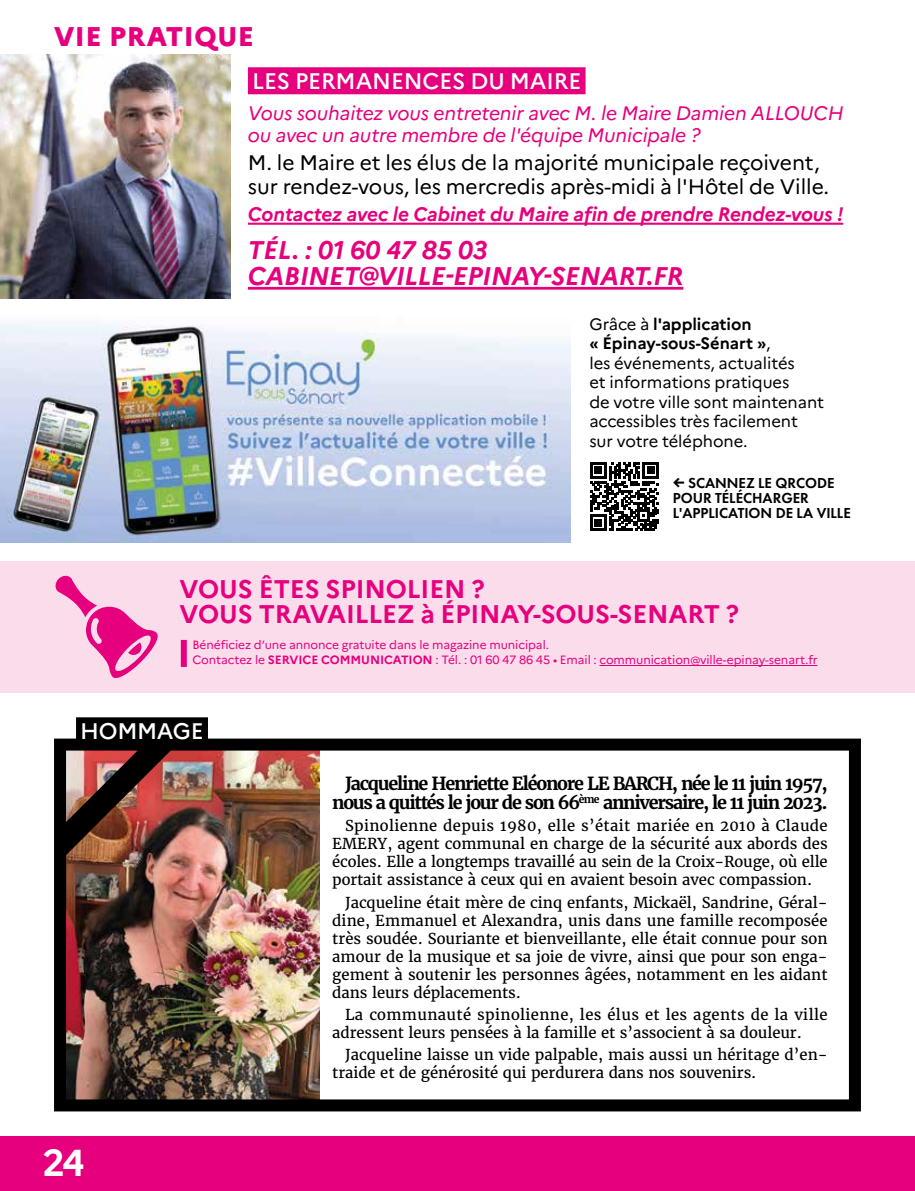
<style>
.page{position:relative;width:915px;height:1191px;background:#fff}
.page>*{position:absolute;margin:0;border:0;box-sizing:border-box;transform-origin:0 0}
.t1{font:700 37.5px "Marianne";color:#fff}
.t2{font:800 27px "Marianne";letter-spacing:.02em;color:#e6007d}
.t3{font:700 25.5px/25.5px "Marianne";letter-spacing:-.005em;color:#e6007d}
.t4{font:italic 700 25.5px/25.5px "Marianne";letter-spacing:-.005em;color:#e6007d}
.t5{font:500 22.5px "Marianne";letter-spacing:-.005em;color:#fff}
.t6{font:21px/24px "Marianne";letter-spacing:-.005em;color:#000}
.t7{font:italic 19.5px/22.5px "Marianne";letter-spacing:-.005em;color:#e6007d}
.t8{font:italic 700 19.5px "Marianne";letter-spacing:-.005em;color:#e6007d}
.t9{font:700 18px/19.5px "Merriweather";letter-spacing:-.07em;color:#000;text-align:right}
.t10{font:16.5px/19.5px "Marianne";letter-spacing:-.005em;color:#000}
.t11{font:15px/18px "Merriweather";letter-spacing:-.005em;color:#000;text-align:justify}
.t12{font:600 15px/15px "Futura PT";color:#000}
.t13{font:12px/15px "Marianne";letter-spacing:-.005em;color:#e6007d}
.s1{font-weight:700}
.s2{font-family:"Marianne";font-weight:800}
</style>
<div class="page">
<div style="left:0;top:1137px;width:914px;height:54px;background:#e6007d"></div>
<div style="left:0;top:562px;width:914px;height:131px;background:#fadceb"></div>
<div style="left:181px;top:640px;width:6px;height:27px;background:#e6007d"></div>
<hr style="left:599px;top:665px;width:218px;height:1px;background:#e6007d">
<svg style="left:55px;top:575px;width:103px;height:103px"></svg>
<img style="left:0;top:54px;width:230px;height:244px">
<img style="left:0;top:323px;width:570px;height:219px">
<svg style="left:590px;top:462px;width:68px;height:69px"></svg>
<img style="left:67px;top:751px;width:252px;height:347px">
<div style="left:54px;top:738px;width:806px;height:373px;border:12px solid #000"></div>
<img style="left:61px;top:740px;width:116px;height:119px">
<div style="left:76px;top:717px;width:132px;height:27px;background:#000"></div>
<div style="left:248px;top:67px;width:337px;height:27px;background:#e6007d"></div>
<hr style="left:248px;top:223px;width:595px;height:2px;background:#e6007d">
<hr style="left:248px;top:287px;width:435px;height:3px;background:#e6007d">
<h2 class="t2" style="left:54px;top:19px;width:201px">VIE PRATIQUE</h2>
<h3 class="t5" style="left:252px;top:67px;width:330px">LES PERMANENCES DU MAIRE</h3>
<h3 class="t7" style="left:248px;top:100px;width:597px">Vous souhaitez vous entretenir avec M. le Maire Damien ALLOUCH ou avec un autre membre de l'équipe Municipale ?</h3>
<h3 class="t6" style="left:248px;top:151px;width:582px">M. le Maire et les élus de la majorité municipale reçoivent, sur rendez-vous, les mercredis après-midi à l'Hôtel de Ville.</h3>
<h3 class="t8" style="left:248px;top:199px;width:597px">Contactez avec le Cabinet du Maire afin de prendre Rendez-vous !</h3>
<h3 class="t4" style="left:248px;top:235px;width:437px">TÉL. : 01 60 47 85 03<br>CABINET@VILLE-EPINAY-SENART.FR</h3>
<p class="t10" style="left:589px;top:314px;width:236px">Grâce à <span class="s1">l'application<br>« Épinay-sous-Sénart »</span>,<br>les événements, actualités<br>et informations pratiques<br>de votre ville sont maintenant accessibles très facilement sur votre téléphone.</p>
<p class="t12" style="left:672px;top:475px;width:179px"><span class="s2">←</span> SCANNEZ LE QRCODE<br>POUR TÉLÉCHARGER<br>L'APPLICATION DE LA VILLE</p>
<h3 class="t3" style="left:179px;top:576px;width:560px">VOUS ÊTES SPINOLIEN ?<br>VOUS TRAVAILLEZ à ÉPINAY-SOUS-SENART ?</h3>
<p class="t13" style="left:192px;top:637px;width:626px">Bénéficiez d’une annonce gratuite dans le magazine municipal.<br>Contactez le <span class="s1">SERVICE COMMUNICATION</span> : Tél. : 01 60 47 86 45 • Email : communication@ville-epinay-senart.fr</p>
<h3 class="t5" style="left:80px;top:717px;width:125px">HOMMAGE</h3>
<h1 class="t1" style="left:43px;top:1139px;width:44px">24</h1>
<p class="t9" style="left:332px;top:773px;width:496px">Jacqueline Henriette Eléonore LE BARCH, née le 11 juin 1957, nous a quittés le jour de son 66<sup>ème</sup> anniversaire, le 11 juin 2023.</p>
<p class="t11" style="left:332px;top:817px;width:497px;text-indent:13px">Spinolienne depuis 1980, elle s’était mariée en 2010 à Claude EMERY, agent communal en charge de la sécurité aux abords des écoles. Elle a longtemps travaillé au sein de la Croix-Rouge, où elle portait assistance à ceux qui en avaient besoin avec compassion.</p>
<p class="t11" style="left:332px;top:893px;width:496px;text-indent:13px">Jacqueline était mère de cinq enfants, Mickaël, Sandrine, Géral&shy;dine, Emmanuel et Alexandra, unis dans une famille recomposée très soudée. Souriante et bienveillante, elle était connue pour son amour de la musique et sa joie de vivre, ainsi que pour son enga&shy;gement à soutenir les personnes âgées, notamment en les aidant dans leurs déplacements.</p>
<p class="t11" style="left:332px;top:1005px;width:496px;text-indent:13px">La communauté spinolienne, les élus et les agents de la ville adressent leurs pensées à la famille et s’associent à sa douleur.</p>
<p class="t11" style="left:332px;top:1045px;width:496px;text-indent:13px">Jacqueline laisse un vide palpable, mais aussi un héritage d’en&shy;traide et de générosité qui perdurera dans nos souvenirs.</p>
</div>
